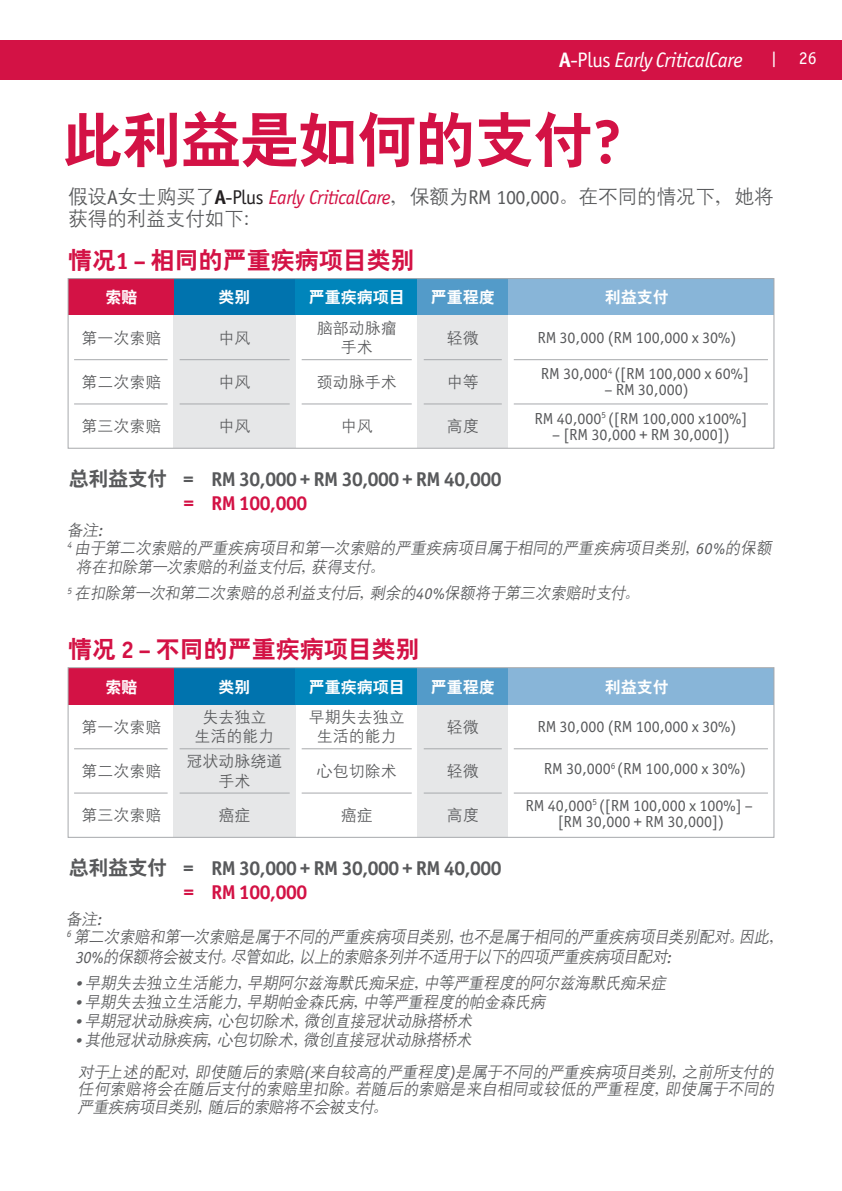
<style>
.page{position:relative;width:842px;height:1191px;background:#fff}
.page>*{position:absolute;margin:0;border:0;box-sizing:border-box;transform-origin:0 0}
.t1{font:60px "Heiti CSEG Bold GB";letter-spacing:-.02em;color:#d31245}
.t2{font:24px "Heiti CSEG Bold GB";color:#d31245}
.t3{font:italic 21px "Officina Sans ITC Pro";letter-spacing:-.02em;color:#fff}
.t4{font:700 20px/24px "Officina Sans ITC Pro";letter-spacing:-.02em;color:#58595b}
.t5{font:20px/22px "Denshan CSEG Medium GB";letter-spacing:-.025em;color:#58595b}
.t6{font:18px "Officina Sans ITC Pro";color:#fff}
.t7{font:italic 17px "Denshan CSEG Medium GB";color:#58595b;scale:.93 1}
.t8{font:italic 16.4px/18.6px "Denshan CSEG Medium GB";color:#58595b;scale:.96 1}
.t9{font:italic 16.4px/17.6px "Denshan CSEG Medium GB";color:#58595b}
.t10{font:italic 16.2px "Denshan CSEG Medium GB";color:#58595b}
.t11{font:16px/16px "Officina Sans ITC Pro";color:#58595b;text-align:center}
.t12{font:16px/19.2px "Denshan CSEG Medium GB";color:#58595b;text-align:center}
.t13{font:16px "Heiti CSEG Bold GB";color:#fff}
.s1{font-weight:700;font-style:normal}
.s2{font-style:normal}
.s3{font-family:"Officina Sans ITC Pro";font-weight:700}
.s4{font-family:"Officina Sans ITC Pro"}
.s5{font-family:"Officina Sans ITC Pro";font-weight:700;color:#231f20}
.s6{font-family:"Officina Sans ITC Pro";color:#231f20}
.s7{font-family:"Officina Sans ITC Pro";font-style:italic;color:#d31245}
.s8{font-family:"Heiti CSEG Bold GB";font-weight:400}
.s9{color:#d31245}
.s10{font-family:"Officina Sans ITC Pro";font-size:17.2px}
.s11{font-family:"Officina Sans ITC Pro";font-size:17px}
.s12{font-family:"Officina Sans ITC Pro";font-size:16px}
.s13{font-family:"Officina Sans ITC Pro";font-size:16.8px}
</style>
<div class="page">
<div style="left:0;top:40px;width:842px;height:39px;background:#d31245"></div>
<div style="left:174px;top:704px;width:122px;height:133px;background:#e6e7e8"></div>
<div style="left:418px;top:704px;width:90px;height:133px;background:#e6e7e8"></div>
<div style="left:174px;top:667px;width:122px;height:37px;background:#0073ae"></div>
<div style="left:296px;top:667px;width:122px;height:37px;background:#0085bb"></div>
<div style="left:508px;top:667px;width:266px;height:37px;background:#88b5d8"></div>
<div style="left:418px;top:667px;width:90px;height:37px;background:#539bc9"></div>
<div style="left:68px;top:667px;width:106px;height:37px;background:#d31245"></div>
<hr style="left:74px;top:748px;width:94px;height:1px;background:#a7a9ac">
<hr style="left:180px;top:748px;width:110px;height:1px;background:#a7a9ac">
<hr style="left:302px;top:748px;width:110px;height:1px;background:#a7a9ac">
<hr style="left:424px;top:748px;width:78px;height:1px;background:#a7a9ac">
<hr style="left:514px;top:748px;width:254px;height:1px;background:#a7a9ac">
<hr style="left:74px;top:792px;width:94px;height:1px;background:#a7a9ac">
<hr style="left:180px;top:792px;width:110px;height:1px;background:#a7a9ac">
<hr style="left:302px;top:792px;width:110px;height:1px;background:#a7a9ac">
<hr style="left:424px;top:792px;width:78px;height:1px;background:#a7a9ac">
<hr style="left:514px;top:792px;width:254px;height:1px;background:#a7a9ac">
<div style="left:68px;top:667px;width:706px;height:171px;border:1px solid #a7a9ac"></div>
<div style="left:174px;top:315px;width:122px;height:133px;background:#e6e7e8"></div>
<div style="left:418px;top:315px;width:90px;height:133px;background:#e6e7e8"></div>
<div style="left:174px;top:278px;width:122px;height:37px;background:#0073ae"></div>
<div style="left:296px;top:278px;width:122px;height:37px;background:#0085bb"></div>
<div style="left:508px;top:278px;width:266px;height:37px;background:#88b5d8"></div>
<div style="left:418px;top:278px;width:90px;height:37px;background:#539bc9"></div>
<div style="left:68px;top:278px;width:106px;height:37px;background:#d31245"></div>
<hr style="left:74px;top:359px;width:94px;height:1px;background:#a7a9ac">
<hr style="left:180px;top:359px;width:110px;height:1px;background:#a7a9ac">
<hr style="left:302px;top:359px;width:110px;height:1px;background:#a7a9ac">
<hr style="left:424px;top:359px;width:78px;height:1px;background:#a7a9ac">
<hr style="left:514px;top:359px;width:254px;height:1px;background:#a7a9ac">
<hr style="left:74px;top:403px;width:94px;height:1px;background:#a7a9ac">
<hr style="left:180px;top:403px;width:110px;height:1px;background:#a7a9ac">
<hr style="left:302px;top:403px;width:110px;height:1px;background:#a7a9ac">
<hr style="left:424px;top:403px;width:78px;height:1px;background:#a7a9ac">
<hr style="left:514px;top:403px;width:254px;height:1px;background:#a7a9ac">
<div style="left:68px;top:278px;width:706px;height:171px;border:1px solid #a7a9ac"></div>
<p class="t3" style="left:559px;top:47px;width:185px"><span class="s1">A</span><span class="s2">-Plus</span> Early CriticalCare</p>
<p class="t6" style="left:799px;top:48px;width:19px">26</p>
<p class="t1" style="left:63px;top:110px;width:561px">此利益是如何的支付<span class="s3">?</span></p>
<p class="t5" style="left:68px;top:186px;width:707px">假设<span class="s4">A</span>女士购买了<span class="s5">A</span><span class="s6">-Plus</span> <span class="s7">Early CriticalCare</span>，保额为<span class="s4">RM 100,000</span>。在不同的情况下，她将获得的利益支付如下：</p>
<p class="t2" style="left:68px;top:248px;width:348px">情况<span class="s3">1 –</span> 相同的严重疾病项目类别</p>
<p class="t13" style="left:106px;top:289px;width:33px">索赔</p>
<p class="t13" style="left:219px;top:289px;width:33px">类别</p>
<p class="t13" style="left:309px;top:289px;width:97px">严重疾病项目</p>
<p class="t12" style="left:82px;top:328px;width:81px">第一次索赔</p>
<p class="t13" style="left:431px;top:289px;width:65px">严重程度</p>
<p class="t13" style="left:605px;top:289px;width:65px">利益支付</p>
<p class="t12" style="left:219px;top:328px;width:33px">中风</p>
<p class="t12" style="left:317px;top:318px;width:81px">脑部动脉瘤手术</p>
<p class="t12" style="left:447px;top:328px;width:33px">轻微</p>
<p class="t11" style="left:537px;top:329px;width:201px">RM 30,000 (RM 100,000 x 30%)</p>
<p class="t12" style="left:82px;top:372px;width:81px">第二次索赔</p>
<p class="t12" style="left:219px;top:372px;width:33px">中风</p>
<p class="t12" style="left:317px;top:372px;width:81px">颈动脉手术</p>
<p class="t12" style="left:447px;top:372px;width:33px">中等</p>
<p class="t11" style="left:541px;top:366px;width:210px">RM 30,000<sup>4</sup> ([RM 100,000 x 60%]</p>
<p class="t11" style="left:604px;top:382px;width:86px">– RM 30,000)</p>
<p class="t12" style="left:82px;top:416px;width:81px">第三次索赔</p>
<p class="t12" style="left:219px;top:416px;width:33px">中风</p>
<p class="t12" style="left:341px;top:416px;width:33px">中风</p>
<p class="t12" style="left:447px;top:416px;width:33px">高度</p>
<p class="t11" style="left:534px;top:410px;width:214px">RM 40,000<sup>5</sup> ([RM 100,000 x100%]</p>
<p class="t11" style="left:552px;top:426px;width:179px">– [RM 30,000 + RM 30,000])</p>
<p class="t4" style="left:184px;top:467px;width:319px;text-indent:-115px"><span class="s8">总利益支付</span> = RM 30,000 + RM 30,000 + RM 40,000 <span class="s9">= RM 100,000</span></p>
<p class="t10" style="left:67px;top:521px;width:41px">备注<span class="s10">:</span></p>
<p class="t8" style="left:75px;top:538px;width:729px;text-indent:-8px"><sup>4</sup> 由于第二次索赔的严重疾病项目和第一次索赔的严重疾病项目属于相同的严重疾病项目类别，<span class="s4">60%</span>的保额将在扣除第一次索赔的利益支付后，获得支付。</p>
<p class="t8" style="left:67px;top:583px;width:601px"><sup>5</sup> 在扣除第一次和第二次索赔的总利益支付后，剩余的<span class="s4">40%</span>保额将于第三次索赔时支付。</p>
<p class="t2" style="left:68px;top:637px;width:353px">情况 <span class="s3">2 –</span> 不同的严重疾病项目类别</p>
<p class="t13" style="left:106px;top:678px;width:33px">索赔</p>
<p class="t13" style="left:219px;top:678px;width:33px">类别</p>
<p class="t13" style="left:309px;top:678px;width:97px">严重疾病项目</p>
<p class="t12" style="left:82px;top:717px;width:81px">第一次索赔</p>
<p class="t13" style="left:431px;top:678px;width:65px">严重程度</p>
<p class="t13" style="left:605px;top:678px;width:65px">利益支付</p>
<p class="t12" style="left:195px;top:707px;width:81px">失去独立生活的能力</p>
<p class="t12" style="left:309px;top:707px;width:97px">早期失去独立生活的能力</p>
<p class="t12" style="left:447px;top:717px;width:33px">轻微</p>
<p class="t11" style="left:537px;top:718px;width:201px">RM 30,000 (RM 100,000 x 30%)</p>
<p class="t12" style="left:82px;top:761px;width:81px">第二次索赔</p>
<p class="t12" style="left:187px;top:751px;width:97px">冠状动脉绕道手术</p>
<p class="t12" style="left:317px;top:761px;width:81px">心包切除术</p>
<p class="t12" style="left:447px;top:761px;width:33px">轻微</p>
<p class="t11" style="left:544px;top:761px;width:204px">RM 30,000<sup>6</sup> (RM 100,000 x 30%)</p>
<p class="t12" style="left:82px;top:805px;width:81px">第三次索赔</p>
<p class="t12" style="left:219px;top:805px;width:33px">癌症</p>
<p class="t12" style="left:341px;top:805px;width:33px">癌症</p>
<p class="t12" style="left:447px;top:805px;width:33px">高度</p>
<p class="t11" style="left:525px;top:797px;width:229px">RM 40,000<sup>5</sup> ([RM 100,000 x 100%] – [RM 30,000 + RM 30,000])</p>
<p class="t4" style="left:184px;top:856px;width:319px;text-indent:-115px"><span class="s8">总利益支付</span> = RM 30,000 + RM 30,000 + RM 40,000 <span class="s9">= RM 100,000</span></p>
<p class="t9" style="left:66px;top:909px;width:41px">备注<span class="s11">:</span></p>
<p class="t7" style="left:67px;top:928px;width:777px"><sup>6</sup> 第二次索赔和第一次索赔是属于不同的严重疾病项目类别，也不是属于相同的严重疾病项目类别配对。因此，</p>
<p class="t7" style="left:75px;top:948px;width:646px"><span class="s4">30%</span>的保额将会被支付。尽管如此，以上的索赔条列并不适用于以下的四项严重疾病项目配对<span class="s4">:</span></p>
<p class="t8" style="left:74px;top:974px;width:621px"><span class="s12">•</span> 早期失去独立生活能力，早期阿尔兹海默氏痴呆症，中等严重程度的阿尔兹海默氏痴呆症</p>
<p class="t8" style="left:74px;top:992px;width:495px"><span class="s12">•</span> 早期失去独立生活能力，早期帕金森氏病，中等严重程度的帕金森氏病</p>
<p class="t8" style="left:74px;top:1011px;width:419px"><span class="s12">•</span> 早期冠状动脉疾病，心包切除术，微创直接冠状动脉搭桥术</p>
<p class="t8" style="left:74px;top:1030px;width:418px"><span class="s12">•</span> 其他冠状动脉疾病，心包切除术，微创直接冠状动脉搭桥术</p>
<p class="t10" style="left:78px;top:1063px;width:700px">对于上述的配对，即使随后的索赔<span class="s13">(</span>来自较高的严重程度<span class="s13">)</span>是属于不同的严重疾病项目类别，之前所支付的</p>
<p class="t9" style="left:77px;top:1080px;width:701px">任何索赔将会在随后支付的索赔里扣除。若随后的索赔是来自相同或较低的严重程度，即使属于不同的严重疾病项目类别，随后的索赔将不会被支付。</p>
</div>
